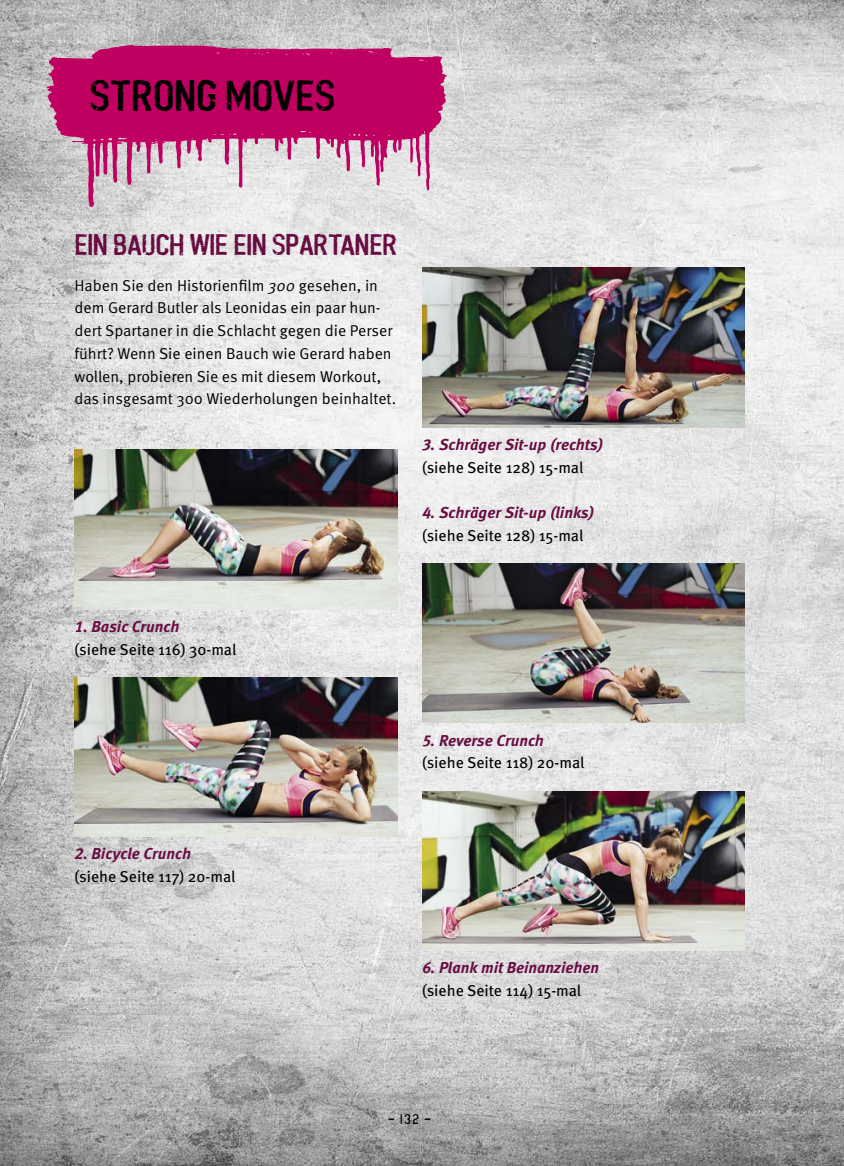
<style>
.page{position:relative;width:844px;height:1166px;background:#fff}
.page>*{position:absolute;margin:0;border:0;box-sizing:border-box;transform-origin:0 0}
.t1{font:43.75px "Boilerplate";color:#000}
.t2{font:29.75px "Boilerplate";letter-spacing:-.01em;color:#680c42}
.t3{font:15.75px/22.8px "Meta OT Norm";color:#000}
.t4{font:italic 700 15.75px/22.8px "Meta OT";color:#680c42}
.t5{font:15.75px/22.8px "Meta OT";color:#000}
.t6{font:14px "Boilerplate";color:#000}
.s1{font-family:"Meta OT Norm Ita"}
.s2{font-weight:400;font-style:normal;color:#000}
.s3{font-weight:700;font-style:italic;color:#680c42}
</style>
<div class="page">
<img style="left:0;top:0;width:843px;height:1166px">
<img style="left:74px;top:450px;width:323px;height:159px">
<img style="left:422px;top:268px;width:322px;height:159px">
<img style="left:422px;top:564px;width:322px;height:159px">
<img style="left:422px;top:791px;width:322px;height:159px">
<img style="left:74px;top:677px;width:323px;height:160px">
<svg style="left:46px;top:45px;width:401px;height:162px;background:#cb5b94"></svg>
<p class="t1" style="left:89px;top:73px;width:247px">STRONG MOVES</p>
<p class="t2" style="left:74px;top:229px;width:324px">EIN BAUCH WIE EIN SPARTANER</p>
<p class="t3" style="left:74px;top:274px;width:323px">Haben Sie den Historienfilm <span class="s1">300</span> gesehen, in dem Gerard Butler als Leonidas ein paar hun&shy;dert Spartaner in die Schlacht gegen die Perser führt? Wenn Sie einen Bauch wie Gerard haben wollen, probieren Sie es mit diesem Workout, das insgesamt 300 Wiederholungen beinhaltet.</p>
<p class="t4" style="left:422px;top:433px;width:183px">3. Schräger Sit-up (rechts) <span class="s2">(siehe Seite 128) 15-mal</span></p>
<p class="t4" style="left:422px;top:501px;width:174px">4. Schräger Sit-up (links) <span class="s2">(siehe Seite 128) 15-mal</span></p>
<p class="t5" style="left:74px;top:615px;width:163px"><span class="s3">1. Basic Crunch<br></span>(siehe Seite 116) 30-mal</p>
<p class="t5" style="left:422px;top:729px;width:164px"><span class="s3">5. Reverse Crunch </span>(siehe Seite 118) 20-mal</p>
<p class="t5" style="left:74px;top:843px;width:162px"><span class="s3">2. Bicycle Crunch </span>(siehe Seite 117) 20-mal</p>
<p class="t4" style="left:422px;top:956px;width:179px">6. Plank mit Beinanziehen <span class="s2">(siehe Seite 114) 15-mal</span></p>
<p class="t6" style="left:388px;top:1112px;width:44px">– 132 –</p>
</div>
